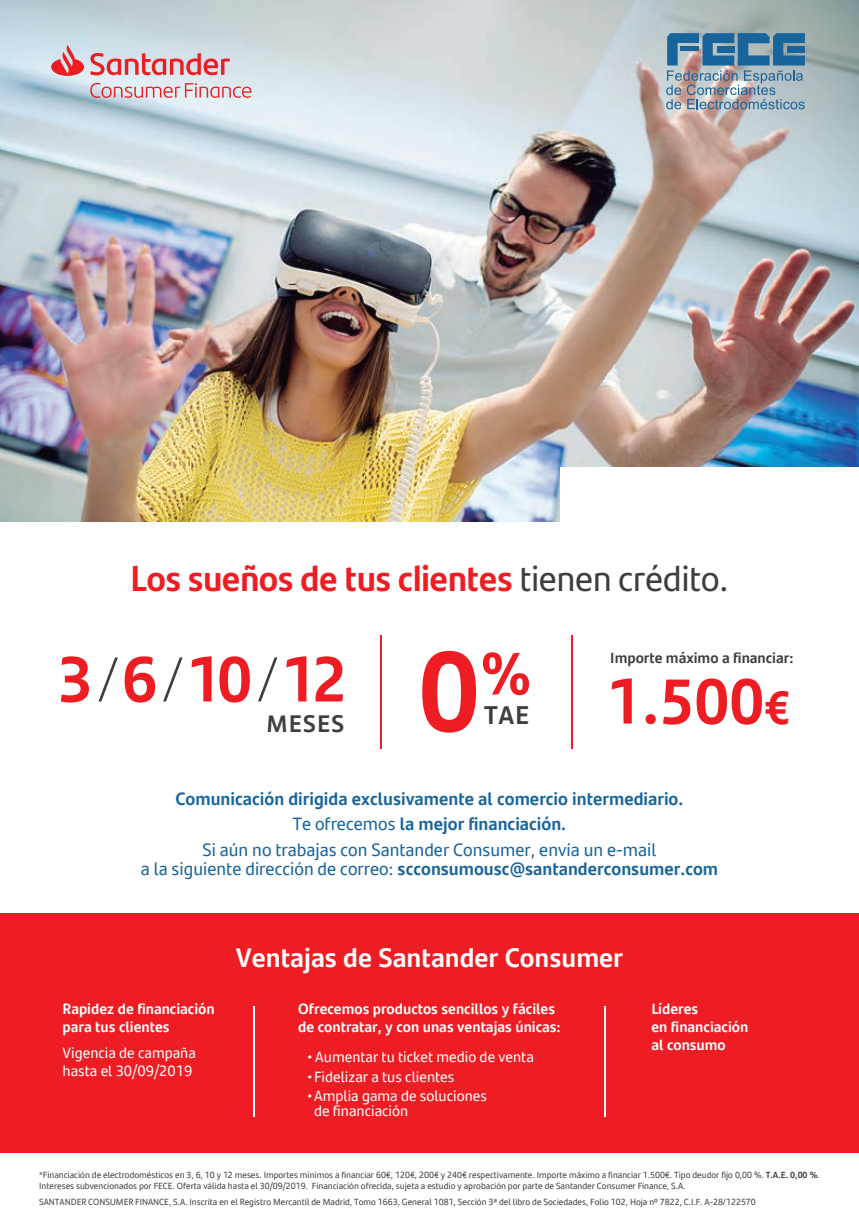
<style>
.page{position:relative;width:859px;height:1229px;background:#fff}
.page>*{position:absolute;margin:0;border:0;box-sizing:border-box;transform-origin:0 0}
.t1{font:700 112.5px "Santander Text";color:#ee1d23}
.t2{font:700 63.6px "Santander Text";letter-spacing:-.04em;color:#ee1d23}
.t3{font:700 36px "Santander Headline";color:#ee1d23}
.t4{font:700 27px "Santander Text";color:#fff}
.t5{font:700 25.95px "Santander Text";color:#3e3e3f}
.t6{font:700 24.15px "Santander Text";letter-spacing:.05em;color:#3e3e3f}
.t7{font:700 18px/25.5px "Santander Text";color:#18649d;text-align:center}
.t8{font:700 15px/18px "Santander Text";color:#fff}
.t9{font:15px/15px "Santander Text";color:#fff}
.t10{font:700 15px "Santander Text";color:#3e3e3f}
.t11{font:9px/10.5px "Santander Text";color:#3f3f40}
.s1{font-weight:400;color:#3e3e3f}
.s2{font-weight:300;color:#3e3e3f}
.s3{font-size:46.95px}
.s4{font-weight:400}
.s5{font-weight:700}
</style>
<div class="page">
<img style="left:0;top:0;width:859px;height:522px">
<div style="left:0;top:913px;width:859px;height:239px;background:#ee1d23"></div>
<svg style="left:51px;top:45px;width:200px;height:53px"></svg>
<svg style="left:666px;top:33px;width:139px;height:76px"></svg>
<div style="left:561px;top:467px;width:298px;height:65px;background:#fff"></div>
<hr style="left:380px;top:635px;width:2px;height:113px;background:#ee1d23">
<hr style="left:571px;top:635px;width:2px;height:113px;background:#ee1d23">
<hr style="left:253px;top:1006px;width:1px;height:110px;background:#fff">
<hr style="left:605px;top:1006px;width:1px;height:110px;background:#fff">
<h3 class="t3" style="left:131px;top:550px;width:599px">Los sueños de tus clientes <span class="s1">tienen crédito.</span></h3>
<h1 class="t1" style="left:418px;top:603px;width:115px">0<sup>%</sup></h1>
<h2 class="t2" style="left:58px;top:629px;width:291px">3 <span class="s2">/</span>6 <span class="s2">/</span>10 <span class="s2">/</span>12</h2>
<h3 class="t10" style="left:610px;top:646px;width:185px">Importe máximo a financiar:</h3>
<h2 class="t2" style="left:607px;top:651px;width:185px">1.500<span class="s3">€</span></h2>
<h3 class="t6" style="left:266px;top:705px;width:79px">MESES</h3>
<h3 class="t5" style="left:484px;top:694px;width:46px">TAE</h3>
<h3 class="t7" style="left:176px;top:785px;width:509px">Comunicación dirigida exclusivamente al comercio intermediario.<br><span class="s4">Te ofrecemos</span> la mejor financiación.<br><span class="s4">Si aún no trabajas con Santander Consumer, envía un e-mail</span></h3>
<h3 class="t7" style="left:141px;top:855px;width:579px"><span class="s4">a la siguiente dirección de correo:</span> scconsumousc@santanderconsumer.com</h3>
<h3 class="t8" style="left:63px;top:999px;width:154px">Rapidez de financiación para tus clientes</h3>
<h3 class="t9" style="left:63px;top:1042px;width:135px;line-height:18px">Vigencia de campaña hasta el 30/09/2019</h3>
<h3 class="t4" style="left:236px;top:936px;width:389px">Ventajas de Santander Consumer</h3>
<h3 class="t8" style="left:298px;top:999px;width:264px">Ofrecemos productos sencillos y fáciles de contratar, y con unas ventajas únicas:</h3>
<h3 class="t9" style="left:307px;top:1048px;width:229px">• Aumentar tu ticket medio de venta</h3>
<h3 class="t9" style="left:307px;top:1068px;width:149px">• Fidelizar a tus clientes</h3>
<h3 class="t9" style="left:314px;top:1087px;width:174px;text-indent:-7px">• Amplia gama de soluciones de financiación</h3>
<h3 class="t8" style="left:651px;top:999px;width:98px">Líderes<br>en financiación al consumo</h3>
<p class="t11" style="left:39px;top:1169px;width:782px">*Financiación de electrodomésticos en 3, 6, 10 y 12 meses. Importes mínimos a financiar 60€, 120€, 200€ y 240€ respectivamente. Importe máximo a financiar 1.500€. Tipo deudor fijo 0,00 %. <span class="s5">T.A.E. 0,00 %</span>.<br>Intereses subvencionados por FECE. Oferta válida hasta el 30/09/2019. Financiación ofrecida, sujeta a estudio y aprobación por parte de Santander Consumer Finance, S.A.</p>
<p class="t11" style="left:39px;top:1196px;width:718px">SANTANDER CONSUMER FINANCE, S.A. Inscrita en el Registro Mercantil de Madrid, Tomo 1663, General 1081, Sección 3ª del libro de Sociedades, Folio 102, Hoja nº 7822, C.I.F. A-28/122570</p>
</div>
